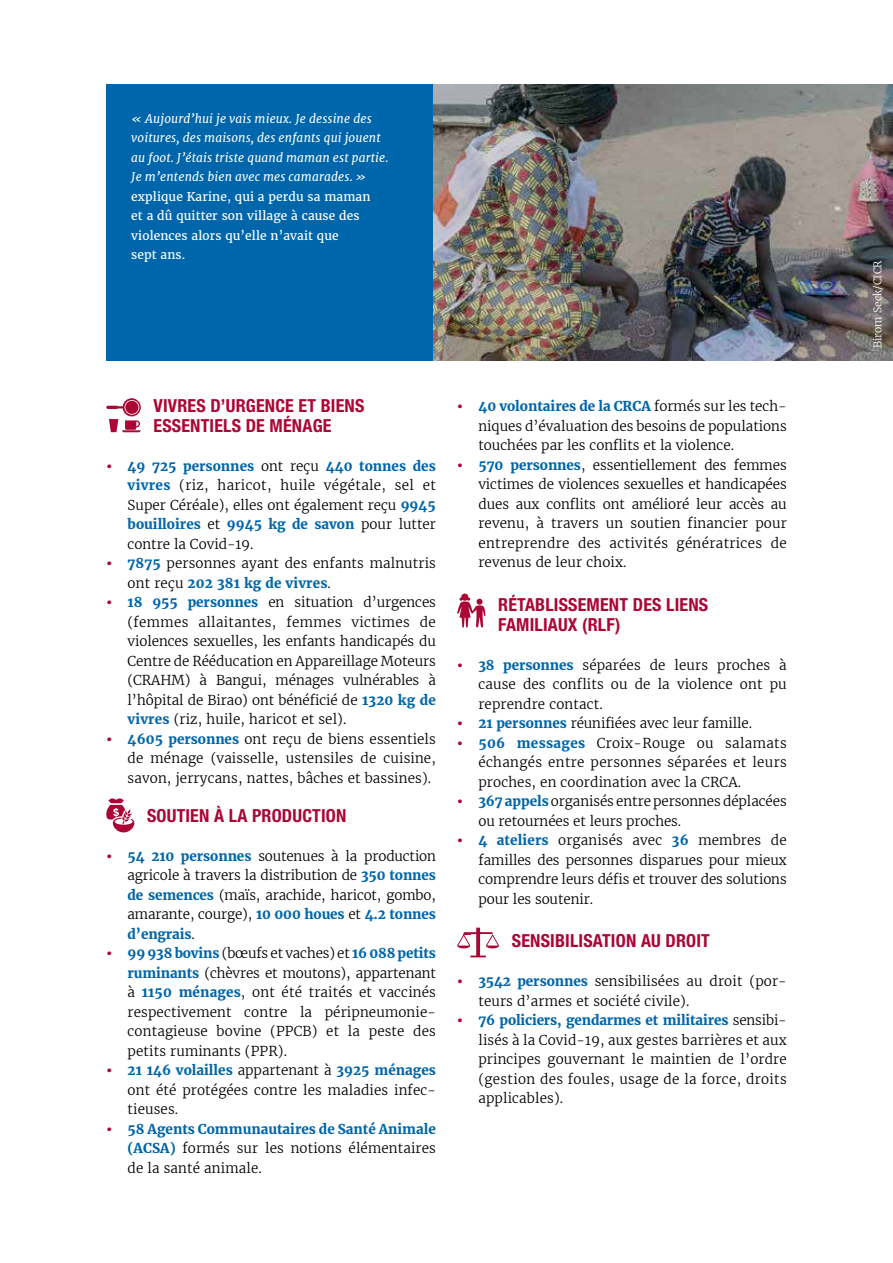
<style>
.page{position:relative;width:893px;height:1263px;background:#fff}
.page>*{position:absolute;margin:0;border:0;box-sizing:border-box;transform-origin:0 0}
.t1{font:700 condensed 18px/19.5px "Helvetica Neue";letter-spacing:.01em;color:#ab0635}
.t2{font:300 13.5px/19.5px "Merriweather";letter-spacing:.01em;color:#000;text-align:justify}
.t3{font:italic 12px/19.5px "Merriweather";letter-spacing:.01em;color:#fff}
.t4{font:12px/19.5px "Merriweather";letter-spacing:.01em;color:#fff}
.t5{font:300 10.5px "Merriweather";color:#fff}
.s1{font-weight:900;color:#ab0635}
.s2{font-weight:700;color:#0066ab}
</style>
<div class="page">
<svg style="left:106px;top:398px;width:35px;height:34px"></svg>
<svg style="left:106px;top:798px;width:28px;height:34px"></svg>
<svg style="left:457px;top:593px;width:28px;height:35px"></svg>
<svg style="left:457px;top:928px;width:42px;height:29px"></svg>
<div style="left:106px;top:84px;width:328px;height:277px;background:#0066ab"></div>
<img style="left:434px;top:84px;width:459px;height:277px">
<p class="t3" style="left:131px;top:108px;width:259px">« Aujourd’hui je vais mieux. Je dessine des voitures, des maisons, des enfants qui jouent au foot. J’étais triste quand maman est partie.<br>Je m’entends bien avec mes camarades. »</p>
<p class="t4" style="left:131px;top:186px;width:241px">explique Karine, qui a perdu sa maman et a dû quitter son village à cause des violences alors qu’elle n’avait que<br>sept ans.</p>
<h1 class="t1" style="left:154px;top:396px;width:212px">VIVRES D’URGENCE ET BIENS<br>ESSENTIELS DE MÉNAGE</h1>
<p class="t2" style="left:128px;top:456px;width:310px;text-indent:-21px"><span class="s1">•</span> <span class="s2">49 725 personnes</span> ont reçu <span class="s2">440 tonnes des vivres</span> (riz, haricot, huile végétale, sel et Super Céréale), elles ont également reçu <span class="s2">9945 bouilloires</span> et <span class="s2">9945 kg de savon</span> pour lutter contre la Covid-19.</p>
<p class="t2" style="left:128px;top:554px;width:310px;text-indent:-21px"><span class="s1">•</span> <span class="s2">7875</span> personnes ayant des enfants malnutris ont reçu <span class="s2">202 381 kg de vivres</span>.</p>
<p class="t2" style="left:128px;top:593px;width:310px;text-indent:-21px"><span class="s1">•</span> <span class="s2">18 955 personnes</span> en situation d’urgences (femmes allaitantes, femmes victimes de violences sexuelles, les enfants handicapés du Centre de Rééducation en Appareillage Moteurs (CRAHM) à Bangui, ménages vulnérables à l’hôpital de Birao) ont bénéficié de <span class="s2">1320 kg de vivres</span> (riz, huile, haricot et sel).</p>
<p class="t2" style="left:128px;top:729px;width:310px;text-indent:-21px"><span class="s1">•</span> <span class="s2">4605 personnes</span> ont reçu de biens essentiels de ménage (vaisselle, ustensiles de cuisine, savon, jerrycans, nattes, bâches et bassines).</p>
<h1 class="t1" style="left:147px;top:805px;width:201px">SOUTIEN À LA PRODUCTION</h1>
<p class="t2" style="left:128px;top:846px;width:310px;text-indent:-21px"><span class="s1">•</span> <span class="s2">54 210 personnes</span> soutenues à la production agricole à travers la distribution de <span class="s2">350 tonnes de semences</span> (maïs, arachide, haricot, gombo, amarante, courge), <span class="s2">10 000 houes</span> et <span class="s2">4.2 tonnes d’engrais</span>.</p>
<p class="t2" style="left:128px;top:944px;width:310px;text-indent:-21px"><span class="s1">•</span> <span class="s2">99 938 bovins</span> (bœufs et vaches) et <span class="s2">16 088 petits ruminants</span> (chèvres et moutons), appartenant à <span class="s2">1150 ménages</span>, ont été traités et vaccinés respectivement contre la péripneumonie&shy;contagieuse bovine (PPCB) et la peste des petits ruminants (PPR).</p>
<p class="t2" style="left:128px;top:1061px;width:310px;text-indent:-21px"><span class="s1">•</span> <span class="s2">21 146 volailles</span> appartenant à <span class="s2">3925 ménages </span>ont été protégées contre les maladies infec&shy;tieuses.</p>
<p class="t2" style="left:128px;top:1119px;width:310px;text-indent:-21px"><span class="s1">•</span> <span class="s2">58 Agents Communautaires de Santé Animale (ACSA)</span> formés sur les notions élémentaires de la santé animale.</p>
<p class="t2" style="left:478px;top:397px;width:310px;text-indent:-21px"><span class="s1">•</span> <span class="s2">40 volontaires de la CRCA</span> formés sur les tech&shy;niques d’évaluation des besoins de populations touchées par les conflits et la violence.</p>
<p class="t2" style="left:478px;top:455px;width:310px;text-indent:-21px"><span class="s1">•</span> <span class="s2">570 personnes</span>, essentiellement des femmes victimes de violences sexuelles et handicapées dues aux conflits ont amélioré leur accès au revenu, à travers un soutien financier pour entreprendre des activités génératrices de revenus de leur choix.</p>
<h1 class="t1" style="left:498px;top:595px;width:212px">RÉTABLISSEMENT DES LIENS<br>FAMILIAUX (RLF)</h1>
<p class="t2" style="left:478px;top:655px;width:310px;text-indent:-21px"><span class="s1">•</span> <span class="s2">38 personnes</span> séparées de leurs proches à cause des conflits ou de la violence ont pu reprendre contact.</p>
<p class="t2" style="left:457px;top:713px;width:296px"><span class="s1">•</span> <span class="s2">21 personnes</span> réunifiées avec leur famille.</p>
<p class="t2" style="left:478px;top:733px;width:310px;text-indent:-21px"><span class="s1">•</span> <span class="s2">506 messages</span> Croix-Rouge ou salamats échangés entre personnes séparées et leurs proches, en coordination avec la CRCA.</p>
<p class="t2" style="left:478px;top:791px;width:310px;text-indent:-21px"><span class="s1">•</span> <span class="s2">367 appels</span> organisés entre personnes déplacées ou retournées et leurs proches.</p>
<p class="t2" style="left:478px;top:830px;width:310px;text-indent:-21px"><span class="s1">•</span> <span class="s2">4 ateliers</span> organisés avec <span class="s2">36</span> membres de familles des personnes disparues pour mieux comprendre leurs défis et trouver des solutions pour les soutenir.</p>
<h1 class="t1" style="left:512px;top:931px;width:200px">SENSIBILISATION AU DROIT</h1>
<p class="t2" style="left:478px;top:971px;width:310px;text-indent:-21px"><span class="s1">•</span> <span class="s2">3542 personnes</span> sensibilisées au droit (por&shy;teurs d’armes et société civile).</p>
<p class="t2" style="left:478px;top:1010px;width:310px;text-indent:-21px"><span class="s1">•</span> <span class="s2">76 policiers, gendarmes et militaires</span> sensibi&shy;lisés à la Covid-19, aux gestes barrières et aux principes gouvernant le maintien de l’ordre (gestion des foules, usage de la force, droits applicables).</p>
<p class="t5" style="left:871px;top:348px;width:89px;rotate:-90deg">Birom Seck/CICR</p>
</div>
